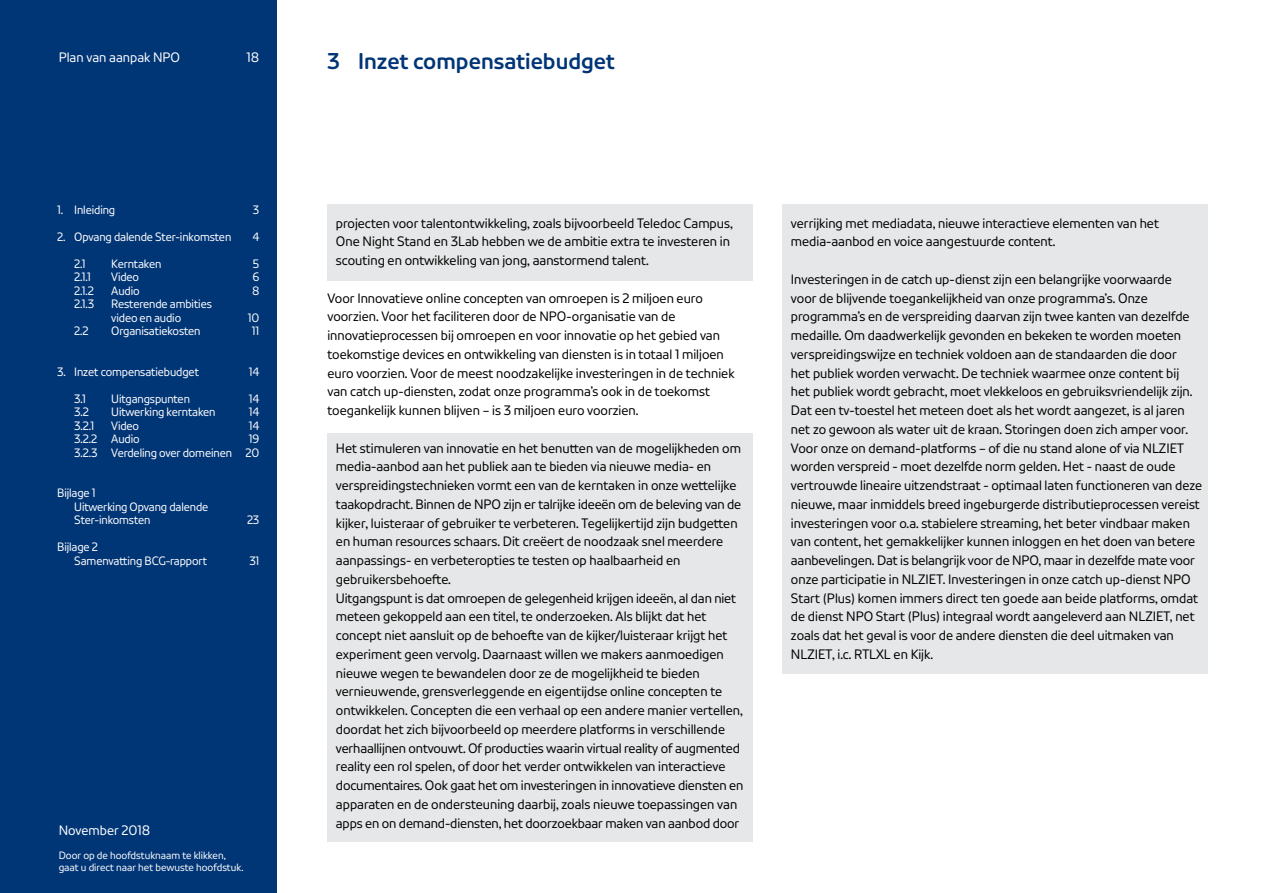
<style>
.page{position:relative;width:1263px;height:893px;background:#fff}
.page>*{position:absolute;margin:0;border:0;box-sizing:border-box;transform-origin:0 0}
.t1{font:700 22.5px "NPO Sans";color:#003576}
.t2{font:13.5px/18.8px "NPO Sans";color:#000}
.t3{font:13.5px "NPO Sans";color:#fff}
.t4{font:12px/13.5px "NPO Sans";letter-spacing:-.01em;color:#fff}
.t5{font:10.5px/12px "NPO Sans";color:#fff}
</style>
<div class="page">
<div style="left:782px;top:204px;width:426px;height:470px;background:#e6e7e8"></div>
<div style="left:327px;top:434px;width:426px;height:408px;background:#e6e7e8"></div>
<div style="left:327px;top:204px;width:426px;height:77px;background:#e6e7e8"></div>
<div style="left:0;top:0;width:276px;height:893px;background:#003576"></div>
<p class="t3" style="left:59px;top:49px;width:123px">Plan van aanpak NPO</p>
<p class="t3" style="left:246px;top:49px;width:14px">18</p>
<p class="t4" style="left:57px;top:203px;width:59px">1. Inleiding</p>
<p class="t4" style="left:253px;top:203px;width:8px">3</p>
<p class="t4" style="left:57px;top:230px;width:176px">2. Opvang dalende Ster-inkomsten</p>
<p class="t4" style="left:252px;top:230px;width:9px">4</p>
<p class="t4" style="left:74px;top:257px;width:13px">2.1</p>
<p class="t4" style="left:111px;top:257px;width:52px">Kerntaken</p>
<p class="t4" style="left:253px;top:257px;width:8px">5</p>
<p class="t4" style="left:74px;top:270px;width:18px">2.1.1</p>
<p class="t4" style="left:111px;top:270px;width:29px">Video</p>
<p class="t4" style="left:252px;top:270px;width:8px">6</p>
<p class="t4" style="left:74px;top:284px;width:21px">2.1.2</p>
<p class="t4" style="left:111px;top:284px;width:30px">Audio</p>
<p class="t4" style="left:252px;top:284px;width:9px">8</p>
<p class="t4" style="left:74px;top:297px;width:22px">2.1.3</p>
<p class="t4" style="left:111px;top:297px;width:102px">Resterende ambities video en audio</p>
<p class="t4" style="left:248px;top:311px;width:13px">10</p>
<p class="t4" style="left:74px;top:324px;width:16px">2.2</p>
<p class="t4" style="left:111px;top:324px;width:91px">Organisatiekosten</p>
<p class="t4" style="left:252px;top:324px;width:9px">11</p>
<p class="t4" style="left:57px;top:365px;width:143px">3. Inzet compensatiebudget</p>
<p class="t4" style="left:249px;top:365px;width:12px">14</p>
<p class="t4" style="left:74px;top:392px;width:13px">3.1</p>
<p class="t4" style="left:111px;top:392px;width:80px">Uitgangspunten</p>
<p class="t4" style="left:249px;top:392px;width:12px">14</p>
<p class="t4" style="left:74px;top:405px;width:16px">3.2</p>
<p class="t4" style="left:111px;top:405px;width:106px">Uitwerking kerntaken</p>
<p class="t4" style="left:249px;top:405px;width:12px">14</p>
<p class="t4" style="left:74px;top:419px;width:21px">3.2.1</p>
<p class="t4" style="left:111px;top:419px;width:29px">Video</p>
<p class="t4" style="left:249px;top:419px;width:12px">14</p>
<p class="t4" style="left:74px;top:432px;width:67px">3.2.2 Audio</p>
<p class="t4" style="left:74px;top:432px;width:187px;text-align:right">19<br>3.2.3 Verdeling over domeinen 20</p>
<p class="t4" style="left:74px;top:486px;width:136px;text-indent:-17px">Bijlage 1<br>Uitwerking Opvang dalende<br>Ster-inkomsten</p>
<p class="t4" style="left:247px;top:513px;width:14px">23</p>
<p class="t4" style="left:74px;top:540px;width:134px;text-indent:-17px">Bijlage 2<br>Samenvatting BCG-rapport</p>
<p class="t4" style="left:249px;top:554px;width:12px">31</p>
<p class="t3" style="left:59px;top:822px;width:93px">November 2018</p>
<p class="t5" style="left:59px;top:849px;width:186px">Door op de hoofdstuknaam te klikken, gaat u direct naar het bewuste hoofdstuk.</p>
<h1 class="t1" style="left:327px;top:48px;width:289px">3 Inzet compensatiebudget</h1>
<p class="t2" style="left:336px;top:213px;width:398px">projecten voor talentontwikkeling, zoals bijvoorbeeld Teledoc Campus,<br>One Night Stand en 3Lab hebben we de ambitie extra te investeren in scouting en ontwikkeling van jong, aanstormend talent.</p>
<p class="t2" style="left:327px;top:288px;width:409px">Voor Innovatieve online concepten van omroepen is 2 miljoen euro voorzien. Voor het faciliteren door de NPO-organisatie van de innovatieprocessen bij omroepen en voor innovatie op het gebied van toekomstige devices en ontwikkeling van diensten is in totaal 1 miljoen euro voorzien. Voor de meest noodzakelijke investeringen in de techniek van catch up-diensten, zodat onze programma’s ook in de toekomst toegankelijk kunnen blijven – is 3 miljoen euro voorzien.</p>
<p class="t2" style="left:336px;top:438px;width:409px">Het stimuleren van innovatie en het benutten van de mogelijkheden om media-aanbod aan het publiek aan te bieden via nieuwe media- en verspreidingstechnieken vormt een van de kerntaken in onze wettelijke taakopdracht. Binnen de NPO zijn er talrijke ideeën om de beleving van de kijker, luisteraar of gebruiker te verbeteren. Tegelijkertijd zijn budgetten en human resources schaars. Dit creëert de noodzaak snel meerdere aanpassings- en verbeteropties te testen op haalbaarheid en gebruikersbehoefte.<br>Uitgangspunt is dat omroepen de gelegenheid krijgen ideeën, al dan niet meteen gekoppeld aan een titel, te onderzoeken. Als blijkt dat het concept niet aansluit op de behoefte van de kijker/luisteraar krijgt het experiment geen vervolg. Daarnaast willen we makers aanmoedigen nieuwe wegen te bewandelen door ze de mogelijkheid te bieden vernieuwende, grensverleggende en eigentijdse online concepten te ontwikkelen. Concepten die een verhaal op een andere manier vertellen, doordat het zich bijvoorbeeld op meerdere platforms in verschillende verhaallijnen ontvouwt. Of producties waarin virtual reality of augmented reality een rol spelen, of door het verder ontwikkelen van interactieve documentaires. Ook gaat het om investeringen in innovatieve diensten en apparaten en de ondersteuning daarbij, zoals nieuwe toepassingen van apps en on demand-diensten, het doorzoekbaar maken van aanbod door</p>
<p class="t2" style="left:791px;top:213px;width:370px">verrijking met mediadata, nieuwe interactieve elementen van het media-aanbod en voice aangestuurde content.</p>
<p class="t2" style="left:791px;top:269px;width:413px">Investeringen in de catch up-dienst zijn een belangrijke voorwaarde<br>voor de blijvende toegankelijkheid van onze programma’s. Onze programma’s en de verspreiding daarvan zijn twee kanten van dezelfde medaille. Om daadwerkelijk gevonden en bekeken te worden moeten verspreidingswijze en techniek voldoen aan de standaarden die door<br>het publiek worden verwacht. De techniek waarmee onze content bij<br>het publiek wordt gebracht, moet vlekkeloos en gebruiksvriendelijk zijn.<br>Dat een tv-toestel het meteen doet als het wordt aangezet, is al jaren net zo gewoon als water uit de kraan. Storingen doen zich amper voor.<br>Voor onze on demand-platforms – of die nu stand alone of via NLZIET worden verspreid - moet dezelfde norm gelden. Het - naast de oude vertrouwde lineaire uitzendstraat - optimaal laten functioneren van deze nieuwe, maar inmiddels breed ingeburgerde distributieprocessen vereist investeringen voor o.a. stabielere streaming, het beter vindbaar maken van content, het gemakkelijker kunnen inloggen en het doen van betere aanbevelingen. Dat is belangrijk voor de NPO, maar in dezelfde mate voor onze participatie in NLZIET. Investeringen in onze catch up-dienst NPO Start (Plus) komen immers direct ten goede aan beide platforms, omdat de dienst NPO Start (Plus) integraal wordt aangeleverd aan NLZIET, net zoals dat het geval is voor de andere diensten die deel uitmaken van NLZIET, i.c. RTLXL en Kijk.</p>
</div>
